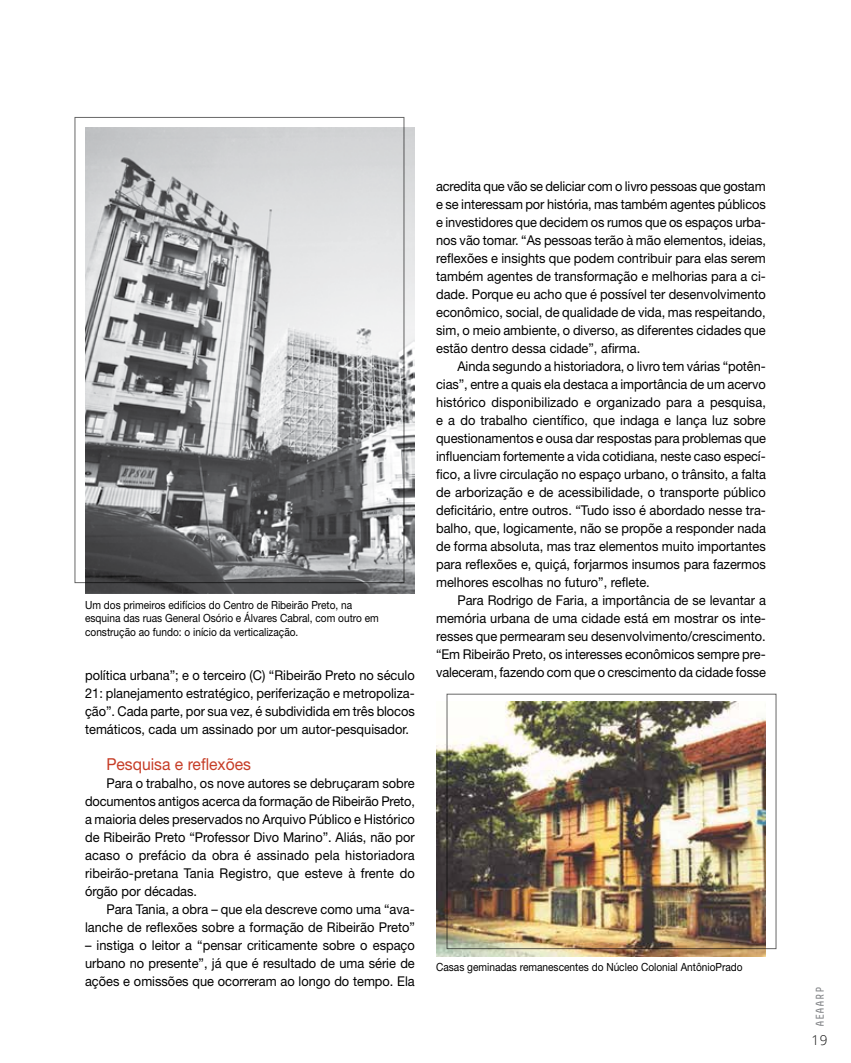
<style>
.page{position:relative;width:851px;height:1063px;background:#fff}
.page>*{position:absolute;margin:0;border:0;box-sizing:border-box;transform-origin:0 0}
.t1{font:16.5px "Helvetica Neue LT Std";color:#c63d27;scale:.95 1}
.t2{font:13.5px/18px "Helvetica Neue LT Std";color:#000;text-align:justify;scale:.95 1}
.t3{font:300 13.5px "Open Sans";color:#000}
.t4{font:11.25px/13.5px "Helvetica Neue LT Std";color:#000;scale:.9 1}
.t5{font:11.25px "Decima Mono Pro";color:#808285}
</style>
<div class="page">
<img style="left:436px;top:701px;width:329px;height:256px">
<img style="left:85px;top:128px;width:330px;height:466px">
<p class="t4" style="left:85px;top:598px;width:328px">Um dos primeiros edifícios do Centro de Ribeirão Preto, na esquina das ruas General Osório e Álvares Cabral, com outro em construção ao fundo: o início da verticalização.</p>
<p class="t2" style="left:85px;top:666px;width:348px">política urbana”; e o terceiro (C) “Ribeirão Preto no século 21: planejamento estratégico, periferização e metropoliza&shy;ção”. Cada parte, por sua vez, é subdividida em três blocos temáticos, cada um assinado por um autor-pesquisador.</p>
<p class="t1" style="left:106px;top:755px;width:154px">Pesquisa e reflexões</p>
<p class="t2" style="left:85px;top:774px;width:349px;text-indent:21px">Para o trabalho, os nove autores se debruçaram sobre documentos antigos acerca da formação de Ribeirão Preto, a maioria deles preservados no Arquivo Público e Histórico de Ribeirão Preto “Professor Divo Marino”. Aliás, não por acaso o prefácio da obra é assinado pela historiadora ribeirão-pretana Tania Registro, que esteve à frente do órgão por décadas.</p>
<p class="t2" style="left:85px;top:900px;width:348px;text-align:right">Para Tania, a obra – que ela descreve como uma “ava&shy;lanche de reflexões sobre a formação de Ribeirão Preto”</p>
<p class="t2" style="left:85px;top:936px;width:348px">– instiga o leitor a “pensar criticamente sobre o espaço urbano no presente”, já que é resultado de uma série de ações e omissões que ocorreram ao longo do tempo. Ela</p>
<p class="t2" style="left:436px;top:177px;width:349px">acredita que vão se deliciar com o livro pessoas que gostam e se interessam por história, mas também agentes públicos e investidores que decidem os rumos que os espaços urba&shy;nos vão tomar. “As pessoas terão à mão elementos, ideias, reflexões e insights que podem contribuir para elas serem também agentes de transformação e melhorias para a ci&shy;dade. Porque eu acho que é possível ter desenvolvimento econômico, social, de qualidade de vida, mas respeitando, sim, o meio ambiente, o diverso, as diferentes cidades que estão dentro dessa cidade”, afirma.</p>
<p class="t2" style="left:436px;top:357px;width:349px;text-indent:21px">Ainda segundo a historiadora, o livro tem várias “potên&shy;cias”, entre a quais ela destaca a importância de um acervo histórico disponibilizado e organizado para a pesquisa, e a do trabalho científico, que indaga e lança luz sobre questionamentos e ousa dar respostas para problemas que influenciam fortemente a vida cotidiana, neste caso especí&shy;fico, a livre circulação no espaço urbano, o trânsito, a falta de arborização e de acessibilidade, o transporte público deficitário, entre outros. “Tudo isso é abordado nesse tra&shy;balho, que, logicamente, não se propõe a responder nada de forma absoluta, mas traz elementos muito importantes para reflexões e, quiçá, forjarmos insumos para fazermos melhores escolhas no futuro”, reflete.</p>
<p class="t2" style="left:436px;top:591px;width:349px;text-indent:21px">Para Rodrigo de Faria, a importância de se levantar a memória urbana de uma cidade está em mostrar os inte&shy;resses que permearam seu desenvolvimento/crescimento. “Em Ribeirão Preto, os interesses econômicos sempre pre&shy;valeceram, fazendo com que o crescimento da cidade fosse</p>
<p class="t4" style="left:436px;top:960px;width:342px">Casas geminadas remanescentes do Núcleo Colonial AntônioPrado</p>
<p class="t5" style="left:813px;top:1027px;width:42px;rotate:-90deg">AEAARP</p>
<p class="t3" style="left:811px;top:1031px;width:18px">19</p>
</div>
